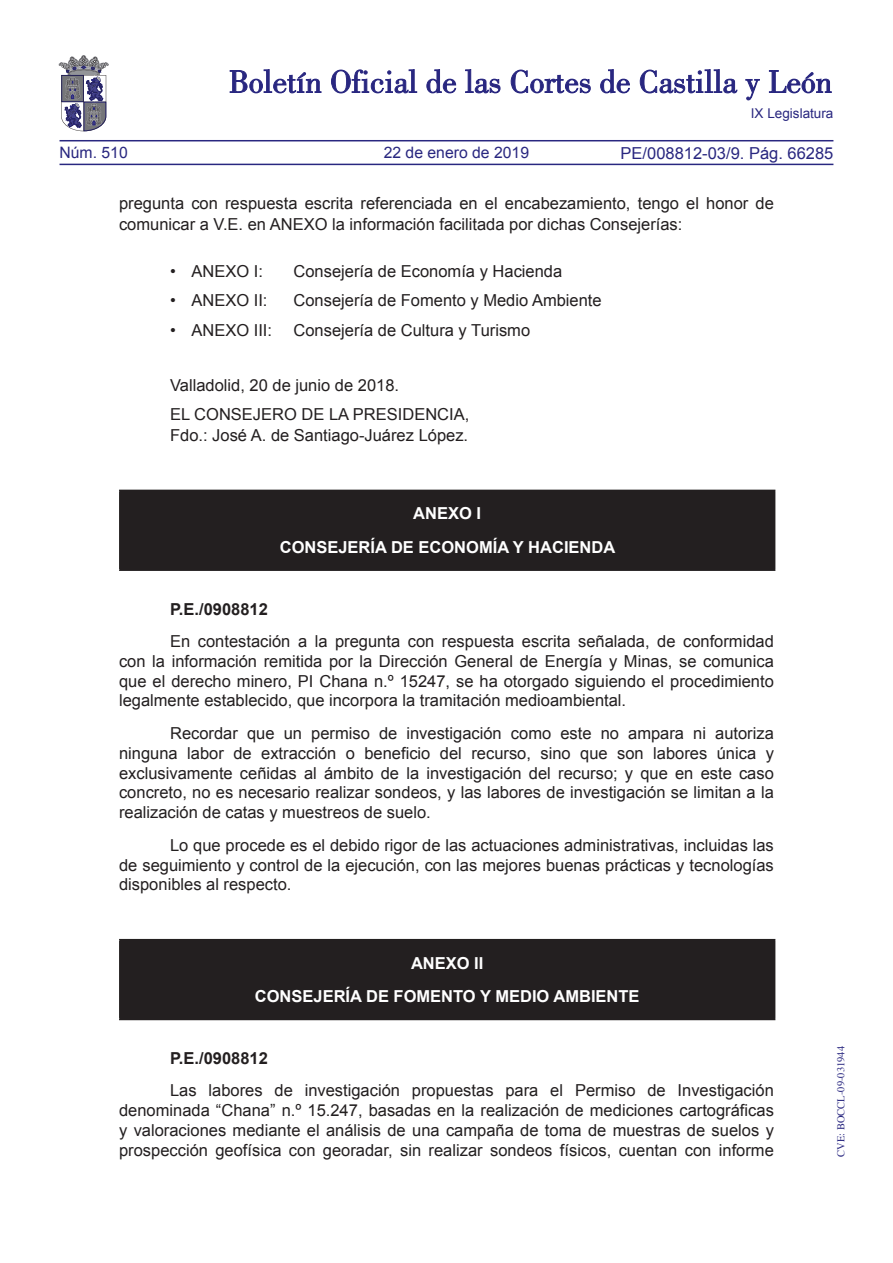
<style>
.page{position:relative;width:893px;height:1263px;background:#fff}
.page>*{position:absolute;margin:0;border:0;box-sizing:border-box;transform-origin:0 0}
.t1{font:16.5px/19.8px "Arial";color:#231f20;text-align:justify}
.t2{font:700 16.5px/33.8px "Arial";color:#fff;text-align:center}
.t3{font:16.5px "Arial";color:#292780}
.t4{font:700 16.5px "Arial";color:#231f20}
.t5{font:15.75px "Arial";color:#292780}
.t6{font:13.5px "Arial";color:#292780}
.t7{font:10.5px "Times";color:#292780}
</style>
<div class="page">
<hr style="left:60px;top:164px;width:773px;height:1px;background:#292780">
<hr style="left:60px;top:140px;width:773px;height:1px;background:#292780">
<svg style="left:230px;top:69px;width:91px;height:24px"></svg>
<svg style="left:331px;top:69px;width:86px;height:24px"></svg>
<svg style="left:426px;top:69px;width:30px;height:24px"></svg>
<svg style="left:465px;top:69px;width:35px;height:24px"></svg>
<svg style="left:511px;top:70px;width:80px;height:23px"></svg>
<svg style="left:600px;top:69px;width:30px;height:24px"></svg>
<svg style="left:640px;top:69px;width:97px;height:24px"></svg>
<svg style="left:745px;top:79px;width:15px;height:21px"></svg>
<svg style="left:769px;top:70px;width:62px;height:23px"></svg>
<svg style="left:59px;top:55px;width:49px;height:76px"></svg>
<div style="left:120px;top:490px;width:655px;height:80px;background:#231f20"></div>
<hr style="left:119px;top:490px;width:656px;height:1px;background:#231f20">
<hr style="left:119px;top:491px;width:2px;height:78px;background:#231f20">
<hr style="left:119px;top:569px;width:656px;height:2px;background:#231f20">
<div style="left:120px;top:940px;width:655px;height:79px;background:#231f20"></div>
<hr style="left:119px;top:939px;width:656px;height:1px;background:#231f20">
<hr style="left:119px;top:940px;width:2px;height:79px;background:#231f20">
<hr style="left:119px;top:1019px;width:656px;height:1px;background:#231f20">
<p class="t6" style="left:751px;top:105px;width:84px">IX Legislatura</p>
<p class="t3" style="left:621px;top:142px;width:214px">PE/008812-03/9. Pág. 66285</p>
<p class="t1" style="left:119px;top:193px;width:656px;line-height:21px">pregunta con respuesta escrita referenciada en el encabezamiento, tengo el honor de comunicar a V.E. en ANEXO la información facilitada por dichas Consejerías:</p>
<p class="t1" style="left:170px;top:261px;width:94px">• ANEXO I:</p>
<p class="t1" style="left:294px;top:261px;width:270px">Consejería de Economía y Hacienda</p>
<p class="t1" style="left:170px;top:291px;width:99px">• ANEXO II:</p>
<p class="t1" style="left:294px;top:291px;width:310px">Consejería de Fomento y Medio Ambiente</p>
<p class="t1" style="left:170px;top:320px;width:104px">• ANEXO III:</p>
<p class="t1" style="left:294px;top:320px;width:238px">Consejería de Cultura y Turismo</p>
<p class="t1" style="left:170px;top:370px;width:301px;line-height:29.5px">Valladolid, 20 de junio de 2018.<br>EL CONSEJERO DE LA PRESIDENCIA,</p>
<p class="t1" style="left:170px;top:426px;width:300px">Fdo.: José A. de Santiago-Juárez López.</p>
<p class="t5" style="left:60px;top:142px;width:70px">Núm. 510</p>
<p class="t5" style="left:384px;top:142px;width:147px">22 de enero de 2019</p>
<p class="t2" style="left:280px;top:497px;width:337px">ANEXO I<br>CONSEJERÍA DE ECONOMÍA Y HACIENDA</p>
<p class="t4" style="left:170px;top:598px;width:99px">P.E./0908812</p>
<p class="t1" style="left:119px;top:631px;width:656px;text-indent:51px">En contestación a la pregunta con respuesta escrita señalada, de conformidad con la información remitida por la Dirección General de Energía y Minas, se comunica que el derecho minero, PI Chana n.º 15247, se ha otorgado siguiendo el procedimiento legalmente establecido, que incorpora la tramitación medioambiental.</p>
<p class="t1" style="left:119px;top:723px;width:656px;text-indent:51px">Recordar que un permiso de investigación como este no ampara ni autoriza ninguna labor de extracción o beneficio del recurso, sino que son labores única y exclusivamente ceñidas al ámbito de la investigación del recurso; y que en este caso concreto, no es necesario realizar sondeos, y las labores de investigación se limitan a la realización de catas y muestreos de suelo.</p>
<p class="t1" style="left:119px;top:835px;width:656px;text-indent:51px">Lo que procede es el debido rigor de las actuaciones administrativas, incluidas las de seguimiento y control de la ejecución, con las mejores buenas prácticas y tecnologías disponibles al respecto.</p>
<p class="t2" style="left:255px;top:946px;width:386px">ANEXO II<br>CONSEJERÍA DE FOMENTO Y MEDIO AMBIENTE</p>
<p class="t4" style="left:170px;top:1047px;width:99px">P.E./0908812</p>
<p class="t1" style="left:119px;top:1081px;width:656px;text-indent:51px">Las labores de investigación propuestas para el Permiso de Investigación denominada “Chana” n.º 15.247, basadas en la realización de mediciones cartográficas y valoraciones mediante el análisis de una campaña de toma de muestras de suelos y prospección geofísica con georadar, sin realizar sondeos físicos, cuentan con informe</p>
<p class="t7" style="left:831px;top:1157px;width:112px;rotate:-90deg">CVE: BOCCL-09-031944</p>
</div>
